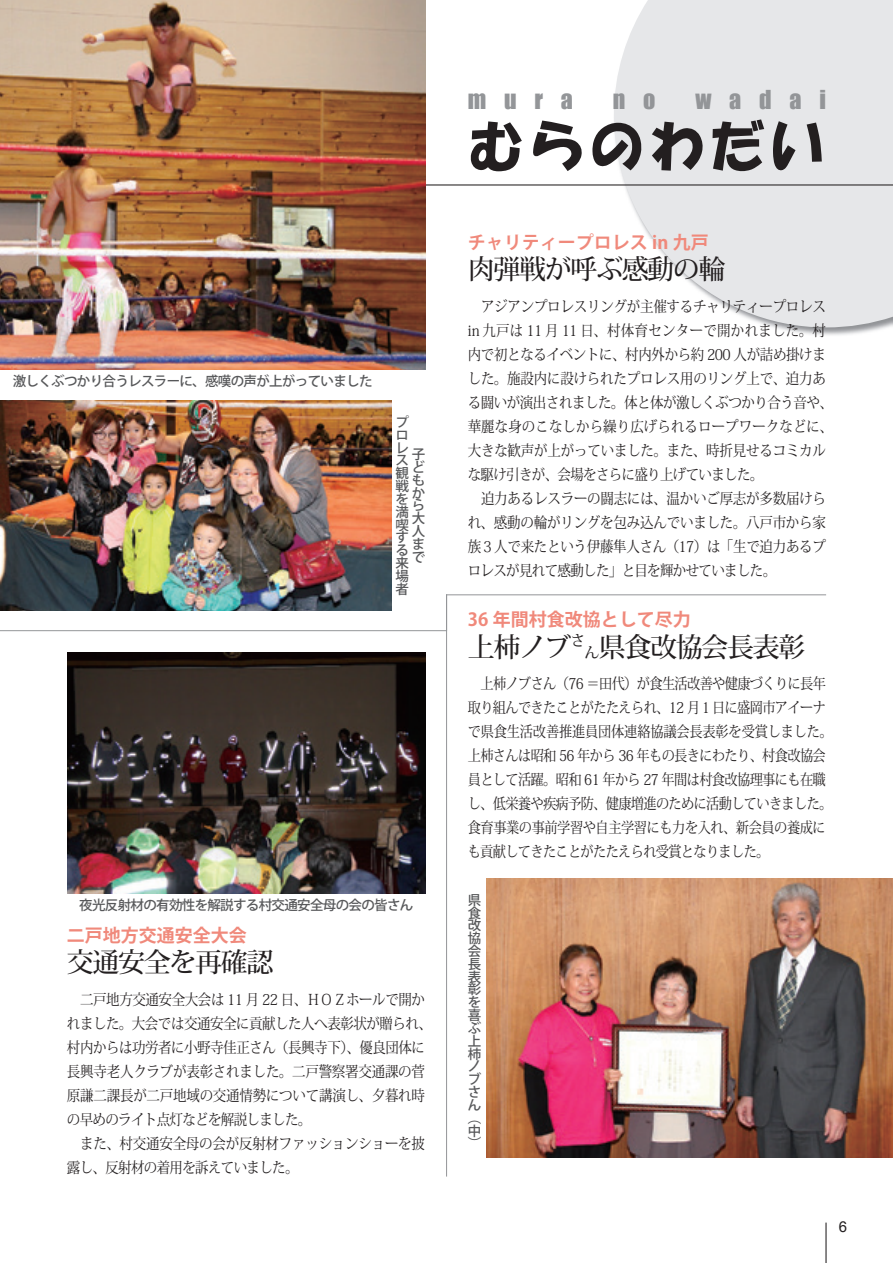
<style>
.page{position:relative;width:893px;height:1263px;background:#fff}
.page>*{position:absolute;margin:0;border:0;box-sizing:border-box;transform-origin:0 0}
.t1{font:57px "HG Soei Kakupoptai";letter-spacing:.055em;color:#231f20}
.t2{font:500 27px "Koz Min Pr 6 N";letter-spacing:-.05em;color:#231f20}
.t3{font:24px "Impact";letter-spacing:.745em;color:#939598}
.t4{font:700 18px "Koz Go Pr 6 N";color:#f0897b}
.t5{font:15px/24px "Koz Min Pr 6 N";letter-spacing:-.03em;color:#231f20;scale:.9 1}
.t6{font:15px/24px "Koz Min Pr 6 N";letter-spacing:-.03em;color:#231f20;text-align:center;scale:.88 1}
.t7{font:15px "Koz Min Pr 6 N";letter-spacing:-.05em;color:#231f20;scale:.88 1}
.t8{font:15px "Arial";color:#231f20}
.t9{font:500 13.5px/12.8px "Koz Go Pr 6 N";letter-spacing:-.05em;color:#57585a}
.s1{font-size:15px}
</style>
<div class="page">
<hr style="left:825px;top:1222px;width:1px;height:41px;background:#231f20">
<svg style="left:614px;top:0;width:279px;height:327px;background:#e7e8ea"></svg>
<hr style="left:425px;top:184px;width:468px;height:1px;background:#231f20">
<img style="left:0;top:400px;width:391px;height:210px">
<img style="left:0;top:400px;width:1px;height:177px">
<hr style="left:0;top:630px;width:447px;height:1px;background:#939598">
<hr style="left:447px;top:594px;width:379px;height:1px;background:#939598">
<hr style="left:446px;top:594px;width:1px;height:582px;background:#939598">
<img style="left:67px;top:653px;width:358px;height:241px">
<img style="left:0;top:0;width:425px;height:370px">
<img style="left:486px;top:878px;width:407px;height:280px">
<p class="t9" style="left:13px;top:375px;width:361px">激しくぶつかり合うレスラーに、感嘆の声が上がっていました</p>
<p class="t9" style="left:395px;top:416px;width:15px">プロレス観戦を満喫する来場者</p>
<p class="t9" style="left:412px;top:448px;width:15px;text-align:justify">子どもから大人まで</p>
<p class="t9" style="left:79px;top:899px;width:336px">夜光反射材の有効性を解説する村交通安全母の会の皆さん</p>
<p class="t4" style="left:67px;top:925px;width:181px">二戸地方交通安全大会</p>
<h2 class="t2" style="left:67px;top:947px;width:208px">交通安全を再確認</h2>
<p class="t5" style="left:67px;top:988px;width:407px">　二戸地方交通安全大会は 11 月 22 日、ＨＯＺホールで開かれました。大会では交通安全に貢献した人へ表彰状が贈られ、村内からは功労者に小野寺佳正さん（長興寺下）、優良団体に長興寺老人クラブが表彰されました。二戸警察署交通課の菅原謙二課長が二戸地域の交通情勢について講演し、夕暮れ時の早めのライト点灯などを解説しました。<br>　また、村交通安全母の会が反射材ファッションショーを披露し、反射材の着用を訴えていました。</p>
<h3 class="t3" style="left:695px;top:81px;width:132px">wadai</h3>
<h3 class="t3" style="left:468px;top:81px;width:107px">mura</h3>
<h1 class="t1" style="left:468px;top:117px;width:360px">むらのわだい</h1>
<h3 class="t3" style="left:613px;top:81px;width:44px">n o</h3>
<p class="t4" style="left:468px;top:232px;width:243px">チャリティープロレス in 九戸</p>
<h2 class="t2" style="left:468px;top:254px;width:259px">肉弾戦が呼ぶ感動の輪</h2>
<p class="t5" style="left:468px;top:295px;width:407px">　アジアンプロレスリングが主催するチャリティープロレスin 九戸は 11 月 11 日、村体育センターで開かれました。村内で初となるイベントに、村内外から約 200 人が詰め掛けました。施設内に設けられたプロレス用のリング上で、迫力ある闘いが演出されました。体と体が激しくぶつかり合う音や、華麗な身のこなしから繰り広げられるロープワークなどに、大きな歓声が上がっていました。また、時折見せるコミカルな駆け引きが、会場をさらに盛り上げていました。<br>　迫力あるレスラーの闘志には、温かいご厚志が多数届けられ、感動の輪がリングを包み込んでいました。八戸市から家族３人で来たという伊藤隼人さん（17）は「生で迫力あるプロレスが見れて感動した」と目を輝かせていました。</p>
<p class="t4" style="left:468px;top:609px;width:225px">36 年間村食改協として尽力</p>
<h2 class="t2" style="left:468px;top:631px;width:339px">上柿ノブ<sup>さ</sup><span class="s1">ん</span>県食改協会長表彰</h2>
<p class="t6" style="left:468px;top:672px;width:416px">上柿ノブさん（76 ＝田代）が食生活改善や健康づくりに長年<br>取り組んできたことがたたえられ、12 月１日に盛岡市アイーナで県食生活改善推進員団体連絡協議会長表彰を受賞しました。上柿さんは昭和 56 年から 36 年もの長きにわたり、村食改協会員として活躍。昭和 61 年から 27 年間は村食改協理事にも在職し、低栄養や疾病予防、健康増進のために活動していきました。食育事業の事前学習や自主学習にも力を入れ、新会員の養成に</p>
<p class="t7" style="left:468px;top:843px;width:344px">も貢献してきたことがたたえられ受賞となりました。</p>
<p class="t9" style="left:468px;top:894px;width:15px">県食改協会長表彰を喜ぶ上柿ノブさん</p>
<p class="t9" style="left:468px;top:1112px;width:15px">（</p>
<p class="t9" style="left:468px;top:1124px;width:14px">中</p>
<p class="t9" style="left:468px;top:1137px;width:15px">(</p>
<p class="t8" style="left:839px;top:1217px;width:10px">6</p>
</div>
